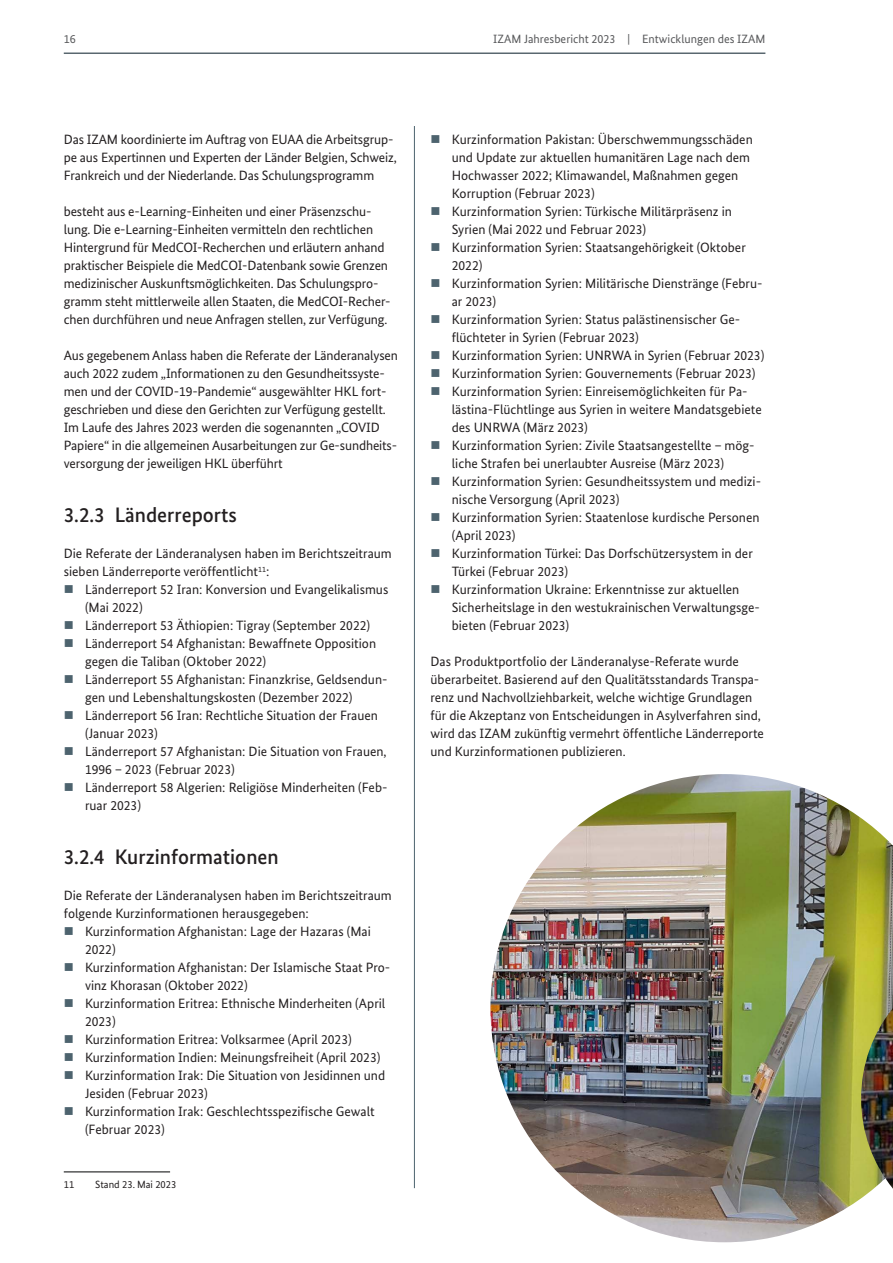
<style>
.page{position:relative;width:893px;height:1263px;background:#fff}
.page>*{position:absolute;margin:0;border:0;box-sizing:border-box;transform-origin:0 0}
.t1{font:500 21px "Bundes Sans";color:#231f20}
.Fließtext_9pt{font:13.5px/18px "Bundes Sans";color:#231f20}
.t2{font:12px "Bundes Sans";color:#57585a}
.Fußnote{font:10.5px "Bundes Sans";color:#231f20}
.s1{color:#4d636e}
</style>
<div class="page">
<hr style="left:64px;top:53px;width:701px;height:1px;background:#59676f">
<hr style="left:64px;top:1171px;width:106px;height:1px;background:#1d1e1f">
<hr style="left:414px;top:126px;width:1px;height:1062px;background:#4d636e">
<img style="left:490px;top:774px;width:403px;height:468px">
<img style="left:861px;top:1008px;width:32px;height:181px">
<p class="t2" style="left:64px;top:31px;width:13px">16</p>
<p class="t2" style="left:493px;top:31px;width:274px">IZAM Jahresbericht 2023 | Entwicklungen des IZAM</p>
<p class="Fließtext_9pt" style="left:64px;top:130px;width:335px">Das IZAM koordinierte im Auftrag von EUAA die Arbeitsgrup&shy;pe aus Expertinnen und Experten der Länder Belgien, Schweiz,<br>Frankreich und der Niederlande. Das Schulungsprogramm</p>
<p class="Fließtext_9pt" style="left:64px;top:202px;width:328px">besteht aus e-Learning-Einheiten und einer Präsenzschu&shy;lung. Die e-Learning-Einheiten vermitteln den rechtlichen Hintergrund für MedCOI-Recherchen und erläutern anhand praktischer Beispiele die MedCOI-Datenbank sowie Grenzen medizinischer Auskunftsmöglichkeiten. Das Schulungspro&shy;gramm steht mittlerweile allen Staaten, die MedCOI-Recher&shy;chen durchführen und neue Anfragen stellen, zur Verfügung.</p>
<p class="Fließtext_9pt" style="left:64px;top:346px;width:336px">Aus gegebenem Anlass haben die Referate der Länderanalysen auch 2022 zudem „Informationen zu den Gesundheitssyste&shy;men und der COVID-19-Pandemie“ ausgewählter HKL fort&shy;geschrieben und diese den Gerichten zur Verfügung gestellt.<br>Im Laufe des Jahres 2023 werden die sogenannten „COVID Papiere“ in die allgemeinen Ausarbeitungen zur Ge-sundheits&shy;versorgung der jeweiligen HKL überführt</p>
<h3 class="t1" style="left:64px;top:502px;width:175px">3.2.3 Länderreports</h3>
<p class="Fließtext_9pt" style="left:64px;top:544px;width:329px">Die Referate der Länderanalysen haben im Berichtszeitraum sieben Länderreporte veröffentlicht<sup>11</sup>:</p>
<p class="Fließtext_9pt" style="left:85px;top:580px;width:305px;text-indent:-21px"><span class="s1">■</span> Länderreport 52 Iran: Konversion und Evangelikalismus (Mai 2022)</p>
<p class="Fließtext_9pt" style="left:64px;top:616px;width:308px"><span class="s1">■</span> Länderreport 53 Äthiopien: Tigray (September 2022)</p>
<p class="Fließtext_9pt" style="left:85px;top:634px;width:293px;text-indent:-21px"><span class="s1">■</span> Länderreport 54 Afghanistan: Bewaffnete Opposition gegen die Taliban (Oktober 2022)</p>
<p class="Fließtext_9pt" style="left:85px;top:670px;width:304px;text-indent:-21px"><span class="s1">■</span> Länderreport 55 Afghanistan: Finanzkrise, Geldsendun&shy;gen und Lebenshaltungskosten (Dezember 2022)</p>
<p class="Fließtext_9pt" style="left:85px;top:706px;width:294px;text-indent:-21px"><span class="s1">■</span> Länderreport 56 Iran: Rechtliche Situation der Frauen (Januar 2023)</p>
<p class="Fließtext_9pt" style="left:85px;top:742px;width:303px;text-indent:-21px"><span class="s1">■</span> Länderreport 57 Afghanistan: Die Situation von Frauen,<br>1996 – 2023 (Februar 2023)</p>
<p class="Fließtext_9pt" style="left:85px;top:778px;width:304px;text-indent:-21px"><span class="s1">■</span> Länderreport 58 Algerien: Religiöse Minderheiten (Feb&shy;ruar 2023)</p>
<h3 class="t1" style="left:64px;top:844px;width:217px">3.2.4 Kurzinformationen</h3>
<p class="Fließtext_9pt" style="left:64px;top:886px;width:329px">Die Referate der Länderanalysen haben im Berichtszeitraum folgende Kurzinformationen herausgegeben:</p>
<p class="Fließtext_9pt" style="left:85px;top:922px;width:287px;text-indent:-21px"><span class="s1">■</span> Kurzinformation Afghanistan: Lage der Hazaras (Mai<br>2022)</p>
<p class="Fließtext_9pt" style="left:85px;top:958px;width:307px;text-indent:-21px"><span class="s1">■</span> Kurzinformation Afghanistan: Der Islamische Staat Pro&shy;vinz Khorasan (Oktober 2022)</p>
<p class="Fließtext_9pt" style="left:85px;top:994px;width:302px;text-indent:-21px"><span class="s1">■</span> Kurzinformation Eritrea: Ethnische Minderheiten (April<br>2023)</p>
<p class="Fließtext_9pt" style="left:64px;top:1030px;width:289px"><span class="s1">■</span> Kurzinformation Eritrea: Volksarmee (April 2023)</p>
<p class="Fließtext_9pt" style="left:64px;top:1048px;width:318px"><span class="s1">■</span> Kurzinformation Indien: Meinungsfreiheit (April 2023)</p>
<p class="Fließtext_9pt" style="left:85px;top:1066px;width:302px;text-indent:-21px"><span class="s1">■</span> Kurzinformation Irak: Die Situation von Jesidinnen und<br>Jesiden (Februar 2023)</p>
<p class="Fließtext_9pt" style="left:85px;top:1102px;width:291px;text-indent:-21px"><span class="s1">■</span> Kurzinformation Irak: Geschlechtsspezifische Gewalt (Februar 2023)</p>
<p class="Fußnote" style="left:64px;top:1178px;width:12px">11</p>
<p class="Fußnote" style="left:95px;top:1178px;width:83px">Stand 23. Mai 2023</p>
<p class="Fließtext_9pt" style="left:452px;top:130px;width:302px;text-indent:-21px"><span class="s1">■</span> Kurzinformation Pakistan: Überschwemmungsschäden und Update zur aktuellen humanitären Lage nach dem Hochwasser 2022; Klimawandel, Maßnahmen gegen Korruption (Februar 2023)</p>
<p class="Fließtext_9pt" style="left:452px;top:202px;width:282px;text-indent:-21px"><span class="s1">■</span> Kurzinformation Syrien: Türkische Militärpräsenz in<br>Syrien (Mai 2022 und Februar 2023)</p>
<p class="Fließtext_9pt" style="left:452px;top:238px;width:296px;text-indent:-21px"><span class="s1">■</span> Kurzinformation Syrien: Staatsangehörigkeit (Oktober<br>2022)</p>
<p class="Fließtext_9pt" style="left:452px;top:274px;width:312px;text-indent:-21px"><span class="s1">■</span> Kurzinformation Syrien: Militärische Dienstränge (Febru&shy;ar 2023)</p>
<p class="Fließtext_9pt" style="left:452px;top:310px;width:290px;text-indent:-21px"><span class="s1">■</span> Kurzinformation Syrien: Status palästinensischer Ge&shy;flüchteter in Syrien (Februar 2023)</p>
<p class="Fließtext_9pt" style="left:431px;top:346px;width:335px"><span class="s1">■</span> Kurzinformation Syrien: UNRWA in Syrien (Februar 2023)</p>
<p class="Fließtext_9pt" style="left:431px;top:364px;width:326px"><span class="s1">■</span> Kurzinformation Syrien: Gouvernements (Februar 2023)</p>
<p class="Fließtext_9pt" style="left:452px;top:382px;width:311px;text-indent:-21px"><span class="s1">■</span> Kurzinformation Syrien: Einreisemöglichkeiten für Pa&shy;lästina-Flüchtlinge aus Syrien in weitere Mandatsgebiete des UNRWA (März 2023)</p>
<p class="Fließtext_9pt" style="left:452px;top:436px;width:304px;text-indent:-21px"><span class="s1">■</span> Kurzinformation Syrien: Zivile Staatsangestellte – mög&shy;liche Strafen bei unerlaubter Ausreise (März 2023)</p>
<p class="Fließtext_9pt" style="left:452px;top:472px;width:311px;text-indent:-21px"><span class="s1">■</span> Kurzinformation Syrien: Gesundheitssystem und medizi&shy;nische Versorgung (April 2023)</p>
<p class="Fließtext_9pt" style="left:452px;top:508px;width:309px;text-indent:-21px"><span class="s1">■</span> Kurzinformation Syrien: Staatenlose kurdische Personen (April 2023)</p>
<p class="Fließtext_9pt" style="left:452px;top:544px;width:303px;text-indent:-21px"><span class="s1">■</span> Kurzinformation Türkei: Das Dorfschützersystem in der<br>Türkei (Februar 2023)</p>
<p class="Fließtext_9pt" style="left:452px;top:580px;width:310px;text-indent:-21px"><span class="s1">■</span> Kurzinformation Ukraine: Erkenntnisse zur aktuellen<br>Sicherheitslage in den westukrainischen Verwaltungsge&shy;bieten (Februar 2023)</p>
<p class="Fließtext_9pt" style="left:431px;top:652px;width:335px">Das Produktportfolio der Länderanalyse-Referate wurde überarbeitet. Basierend auf den Qualitätsstandards Transpa&shy;renz und Nachvollziehbarkeit, welche wichtige Grundlagen für die Akzeptanz von Entscheidungen in Asylverfahren sind, wird das IZAM zukünftig vermehrt öffentliche Länderreporte und Kurzinformationen publizieren.</p>
</div>
